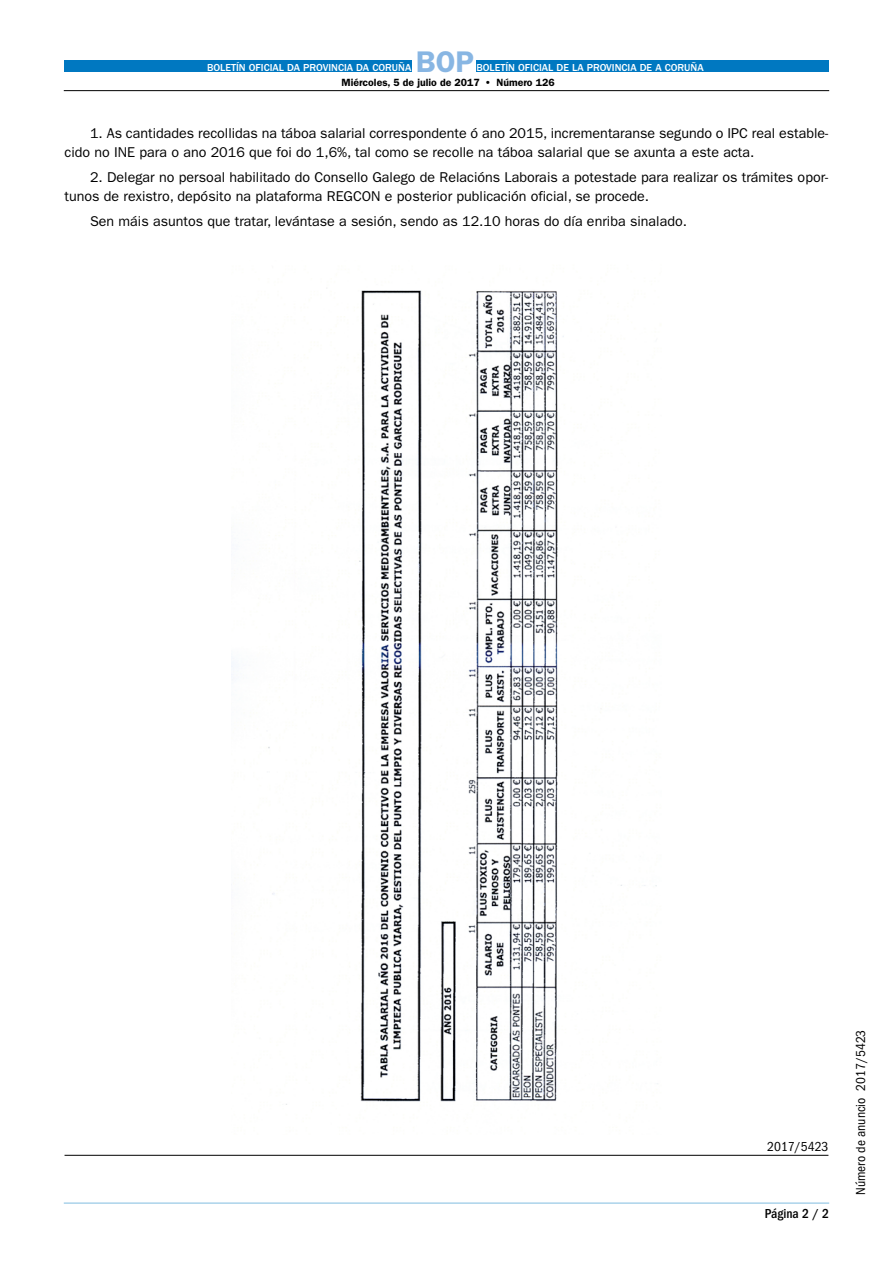
<style>
.page{position:relative;width:893px;height:1263px;background:#fff}
.page>*{position:absolute;margin:0;border:0;box-sizing:border-box;transform-origin:0 0}
.t1{font:600 30px "ITC Franklin Gothic Std";color:#88b6e3}
.t2{font:14.25px/18.8px "ITC Franklin Gothic Std";color:#000}
.t3{font:condensed 13.5px "ITC Franklin Gothic Std";color:#000}
.t4{font:500 condensed 13.5px "ITC Franklin Gothic Std";color:#000}
.t5{font:500 10.5px "ITC Franklin Gothic Std";color:#fff}
.t6{font:600 10.5px "ITC Franklin Gothic Std";color:#000}
</style>
<div class="page">
<div style="left:64px;top:60px;width:347px;height:12px;background:#0078c1"></div>
<div style="left:476px;top:60px;width:353px;height:12px;background:#0078c1"></div>
<hr style="left:64px;top:90px;width:765px;height:1px;background:#000">
<hr style="left:64px;top:1203px;width:765px;height:1px;background:#80bce0">
<hr style="left:65px;top:1155px;width:763px;height:1px;background:#000">
<img style="left:231px;top:290px;width:427px;height:815px">
<p class="t5" style="left:207px;top:62px;width:206px">BOLETÍN OFICIAL DA PROVINCIA DA CORUÑA</p>
<h1 class="t1" style="left:416px;top:44px;width:60px">BOP</h1>
<p class="t5" style="left:476px;top:62px;width:229px">BOLETÍN OFICIAL DE LA PROVINCIA DE A CORUÑA</p>
<p class="t6" style="left:341px;top:76px;width:215px">Miércoles, 5 de julio de 2017 • Número 126</p>
<p class="t2" style="left:65px;top:124px;width:765px;text-indent:26px">1. As cantidades recollidas na táboa salarial correspondente ó ano 2015, incrementaranse segundo o IPC real estable&shy;cido no INE para o ano 2016 que foi do 1,6%, tal como se recolle na táboa salarial que se axunta a este acta.</p>
<p class="t2" style="left:65px;top:168px;width:765px;text-indent:26px">2. Delegar no persoal habilitado do Consello Galego de Relacións Laborais a potestade para realizar os trámites opor&shy;tunos de rexistro, depósito na plataforma REGCON e posterior publicación oficial, se procede.</p>
<p class="t2" style="left:90px;top:212px;width:598px">Sen máis asuntos que tratar, levántase a sesión, sendo as 12.10 horas do día enriba sinalado.</p>
<p class="t3" style="left:767px;top:1138px;width:63px">2017/5423</p>
<p class="t4" style="left:765px;top:1206px;width:66px">Página 2 / 2</p>
<p class="t3" style="left:853px;top:1195px;width:167px;rotate:-90deg">Número de anuncio 2017/5423</p>
</div>
